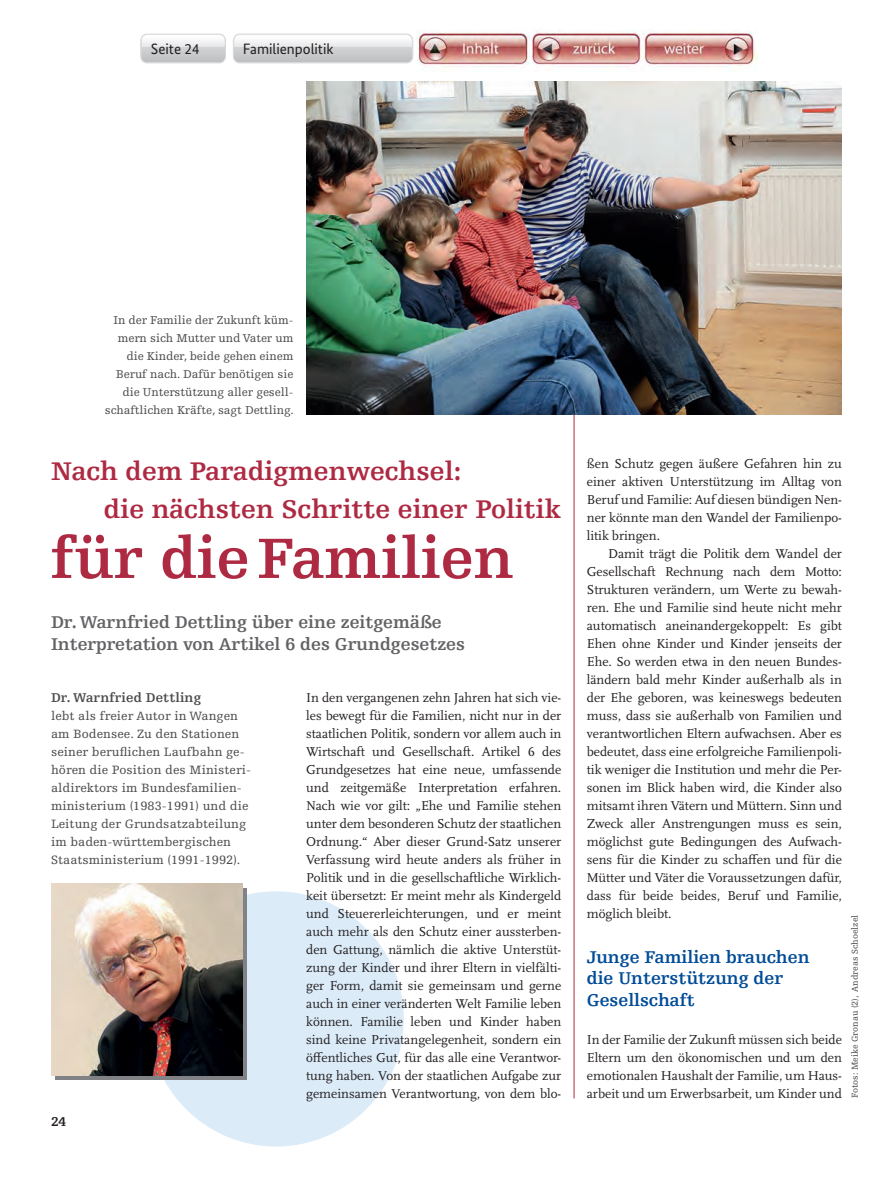
<style>
.page{position:relative;width:893px;height:1191px;background:#fff}
.page>*{position:absolute;margin:0;border:0;box-sizing:border-box;transform-origin:0 0}
.t1{font:700 60px "Egyptienne FLT Std";letter-spacing:-.005em;color:#ae2a42}
.t2{font:700 27px/37.5px "Egyptienne FLT Std";letter-spacing:-.005em;color:#ae2a42}
.t3{font:700 18px/21.6px "Egyptienne FLT Std";letter-spacing:-.005em;color:#636366}
.t4{font:700 18px/21.6px "Egyptienne FLT Std";letter-spacing:-.005em;color:#014c98}
.t5{font:15px "Bundes Sans";color:#231f20}
.t6{font:13.5px/18px "Scala Pro";color:#231f20;text-align:justify}
.t7{font:700 13.5px "Egyptienne FLT Std";letter-spacing:.005em;color:#4b4c4d}
.t8{font:700 13.5px "Egyptienne FLT Std";color:#231f20}
.t9{font:12.75px/18px "Egyptienne FLT Std";letter-spacing:.005em;color:#4b4c4d}
.t10{font:12px/18px "Egyptienne FLT Std";letter-spacing:-.005em;color:#4b4c4d;text-align:right}
.t11{font:9px "Egyptienne FLT Std";color:#4b4c4d}
</style>
<div class="page">
<div style="left:149px;top:891px;width:255px;height:255px;background:#dbebf8;border-radius:50%"></div>
<div style="left:55px;top:888px;width:192px;height:191px;background:linear-gradient(to right,#808285,#808285)"></div>
<hr style="left:574px;top:300px;width:1px;height:798px;background:#ae2a42">
<svg style="left:140px;top:34px;width:86px;height:29px;background:#d4d5d7"></svg>
<img style="left:142px;top:35px;width:82px;height:6px">
<svg style="left:233px;top:34px;width:180px;height:29px"></svg>
<img style="left:416px;top:31px;width:113px;height:36px">
<img style="left:532px;top:30px;width:225px;height:40px">
<img style="left:51px;top:884px;width:191px;height:191px">
<img style="left:306px;top:81px;width:536px;height:333px">
<p class="t5" style="left:151px;top:39px;width:50px">Seite 24</p>
<p class="t5" style="left:243px;top:39px;width:92px">Familienpolitik</p>
<p class="t10" style="left:105px;top:311px;width:191px">In der Familie der Zukunft küm&shy;mern sich Mutter und Vater um die Kinder, beide gehen einem<br>Beruf nach. Dafür benötigen sie die Unterstützung aller gesell&shy;schaftlichen Kräfte, sagt Dettling.</p>
<h2 class="t2" style="left:104px;top:453px;width:459px;text-indent:-53px">Nach dem Paradigmenwechsel:<br>die nächsten Schritte einer Politik</h2>
<h2 class="t1" style="left:51px;top:525px;width:464px">für dieFamilien</h2>
<p class="t3" style="left:51px;top:611px;width:416px">Dr. Warnfried Dettling über eine zeitgemäße<br>Interpretation von Artikel 6 des Grundgesetzes</p>
<p class="t6" style="left:306px;top:689px;width:257px">In den vergangenen zehn Jahren hat sich vie&shy;les bewegt für die Familien, nicht nur in der staatlichen Politik, sondern vor allem auch in Wirtschaft und Gesellschaft. Artikel 6 des Grundgesetzes hat eine neue, umfassende und zeitgemäße Interpretation erfahren.<br>Nach wie vor gilt: „Ehe und Familie stehen unter dem besonderen Schutz der staatlichen Ordnung.“ Aber dieser Grund-Satz unserer Verfassung wird heute anders als früher in Politik und in die gesellschaftliche Wirklich&shy;keit übersetzt: Er meint mehr als Kindergeld und Steuererleichterungen, und er meint auch mehr als den Schutz einer aussterben&shy;den Gattung, nämlich die aktive Unterstüt&shy;zung der Kinder und ihrer Eltern in vielfälti&shy;ger Form, damit sie gemeinsam und gerne auch in einer veränderten Welt Familie leben können. Familie leben und Kinder haben sind keine Privatangelegenheit, sondern ein öffentliches Gut, für das alle eine Verantwor&shy;tung haben. Von der staatlichen Aufgabe zur gemeinsamen Verantwortung, von dem blo-</p>
<p class="t7" style="left:51px;top:690px;width:152px">Dr. Warnfried Dettling</p>
<p class="t9" style="left:51px;top:707px;width:202px">lebt als freier Autor in Wangen am Bodensee. Zu den Stationen seiner beruflichen Laufbahn ge&shy;hören die Posi tion des Ministeri&shy;aldirektors im Bundesfamilien&shy;ministerium (1983-1991) und die<br>Leitung der Grundsatzabteilung im baden-württembergischen<br>Staatsministerium (1991-1992).</p>
<p class="t8" style="left:51px;top:1114px;width:17px">24</p>
<p class="t6" style="left:587px;top:454px;width:257px">ßen Schutz gegen äußere Gefahren hin zu einer aktiven Unterstützung im Alltag von Beruf und Familie: Auf diesen bündigen Nen&shy;ner könnte man den Wandel der Familienpo&shy;litik bringen.</p>
<p class="t6" style="left:587px;top:545px;width:257px;text-indent:21px">Damit trägt die Politik dem Wandel der Gesellschaft Rechnung nach dem Motto:<br>Strukturen verändern, um Werte zu bewah&shy;ren. Ehe und Familie sind heute nicht mehr automatisch aneinandergekoppelt: Es gibt Ehen ohne Kinder und Kinder jenseits der Ehe. So werden etwa in den neuen Bundes&shy;ländern bald mehr Kinder außerhalb als in der Ehe geboren, was keineswegs bedeuten muss, dass sie außerhalb von Familien und verantwortlichen Eltern aufwachsen. Aber es bedeutet, dass eine erfolgreiche Familienpoli&shy;tik weniger die Institution und mehr die Per&shy;sonen im Blick haben wird, die Kinder also mitsamt ihren Vätern und Müttern. Sinn und Zweck aller Anstrengungen muss es sein, möglichst gute Bedingungen des Aufwach&shy;sens für die Kinder zu schaffen und für die Mütter und Väter die Voraussetzungen dafür, dass für beide beides, Beruf und Familie, möglich bleibt.</p>
<h3 class="t4" style="left:587px;top:946px;width:224px">Junge Familien brauchen die Unterstützung der<br>Gesellschaft</h3>
<p class="t6" style="left:587px;top:1031px;width:257px">In der Familie der Zukunft müssen sich beide Eltern um den ökonomischen und um den emotionalen Haushalt der Familie, um Haus&shy;arbeit und um Erwerbsarbeit, um Kinder und</p>
<p class="t11" style="left:850px;top:1098px;width:185px;rotate:-90deg">Fotos: Meike Gronau (2), Andreas Schoelzel</p>
</div>
